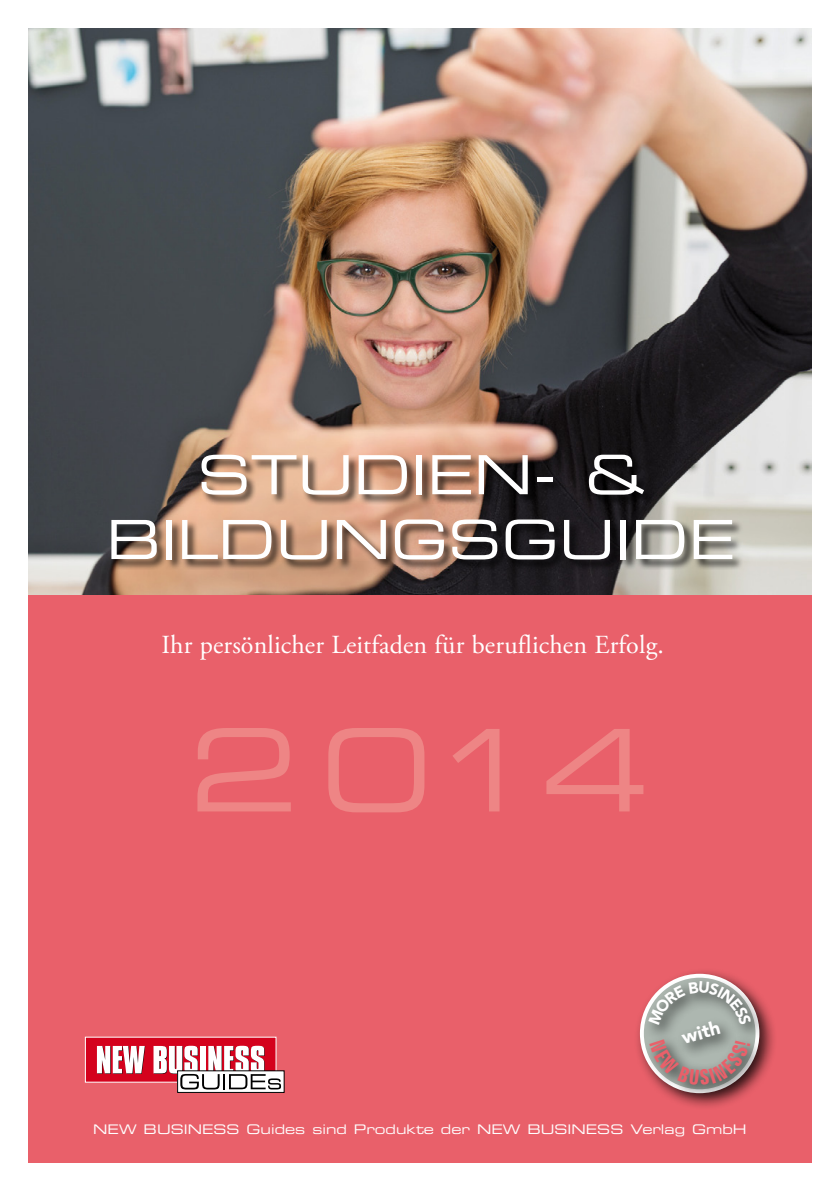
<style>
.page{position:relative;width:840px;height:1191px;background:#fff}
.page>*{position:absolute;margin:0;border:0;box-sizing:border-box;transform-origin:0 0}
.t1{font:114px "Eurostile LT Std Ex 2";color:#ee8585}
.t2{font:54px/64.8px "Eurostile LT Std Ex 2";color:#fff;text-align:center}
.t3{font:26px "Adobe Garamond Pro";letter-spacing:.005em;color:#fff}
.t4{font:900 18.8px "Avenir LT Std";color:#fff}
.t5{font:13.2px "Eurostile LT Std Ex 2";color:#fff}
</style>
<div class="page">
<img style="left:28px;top:28px;width:783px;height:567px">
<div style="left:28px;top:595px;width:783px;height:567px;background:#e9606a"></div>
<div style="left:85px;top:1037px;width:191px;height:45px;background:#d4021d"></div>
<svg style="left:97px;top:1046px;width:48px;height:27px"></svg>
<svg style="left:179px;top:1072px;width:103px;height:18px"></svg>
<svg style="left:153px;top:1045px;width:128px;height:44px"></svg>
<div style="left:632px;top:966px;width:143px;height:144px;background:#000;opacity:.75"></div>
<div style="left:641px;top:974px;width:124px;height:67px;background:#000;opacity:.75"></div>
<div style="left:642px;top:1032px;width:122px;height:68px;background:#000;opacity:.75"></div>
<div style="left:673px;top:1015px;width:61px;height:43px;background:#000;opacity:.75"></div>
<div style="left:111px;top:454px;width:632px;height:117px;background:#000;opacity:.75"></div>
<svg style="left:648px;top:981px;width:103px;height:44px;background:#a19d98"></svg>
<svg style="left:649px;top:1039px;width:100px;height:46px;background:#92938f"></svg>
<h2 class="t2" style="left:106px;top:441px;width:630px">Studien- &amp;<br>Bildungsguide</h2>
<h3 class="t3" style="left:161px;top:628px;width:503px">Ihr persönlicher Leitfaden für beruflichen Erfolg.</h3>
<h1 class="t1" style="left:189px;top:692px;width:463px">2 014</h1>
<h3 class="t4" style="left:678px;top:1026px;width:40px;rotate:-15deg">with</h3>
<p class="t5" style="left:93px;top:1120px;width:101px">NEW BUSINE</p>
<p class="t5" style="left:213px;top:1120px;width:364px">SS Guides sind Produkte der NEW BUSINE</p>
<p class="t5" style="left:597px;top:1120px;width:151px">SS Verlag GmbH</p>
</div>
